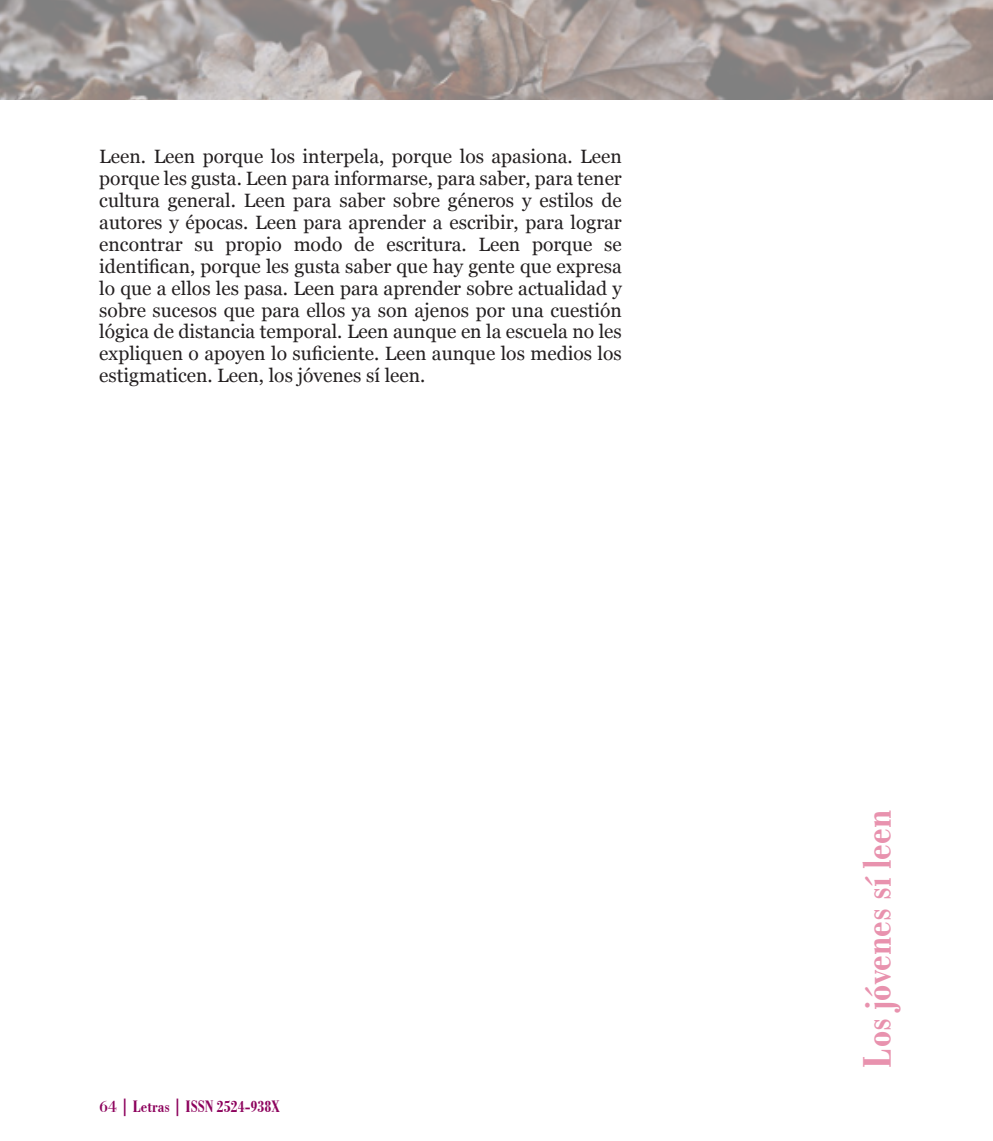
<style>
.page{position:relative;width:993px;height:1141px;background:#fff}
.page>*{position:absolute;margin:0;border:0;box-sizing:border-box;transform-origin:0 0}
.t1{font:700 condensed 42px "Bodoni BT";color:#e892ae}
.t2{font:19.25px/21.9px "Georgia";color:#231f20;text-align:justify}
.t3{font:700 condensed 17.5px "Bodoni BT";color:#8d035d}
.s1{font-weight:400;font-stretch:normal}
</style>
<div class="page">
<img style="left:0;top:0;width:992px;height:99px">
<p class="t2" style="left:99px;top:146px;width:524px">Leen. Leen porque los interpela, porque los apasiona. Leen porque les gusta. Leen para informarse, para saber, para tener cultura general. Leen para saber sobre géneros y estilos de autores y épocas. Leen para aprender a escribir, para lograr encontrar su propio modo de escritura. Leen porque se identifican, porque les gusta saber que hay gente que expresa lo que a ellos les pasa. Leen para aprender sobre actualidad y sobre sucesos que para ellos ya son ajenos por una cuestión lógica de distancia temporal. Leen aunque en la escuela no les expliquen o apoyen lo suficiente. Leen aunque los medios los estigmaticen. Leen, los jóvenes sí leen.</p>
<p class="t3" style="left:99px;top:1096px;width:182px"><span class="s1">64</span> | Letras | ISSN 2524-938X</p>
<p class="t1" style="left:851px;top:1068px;width:259px;rotate:-90deg">Los jóvenes sí leen</p>
</div>
